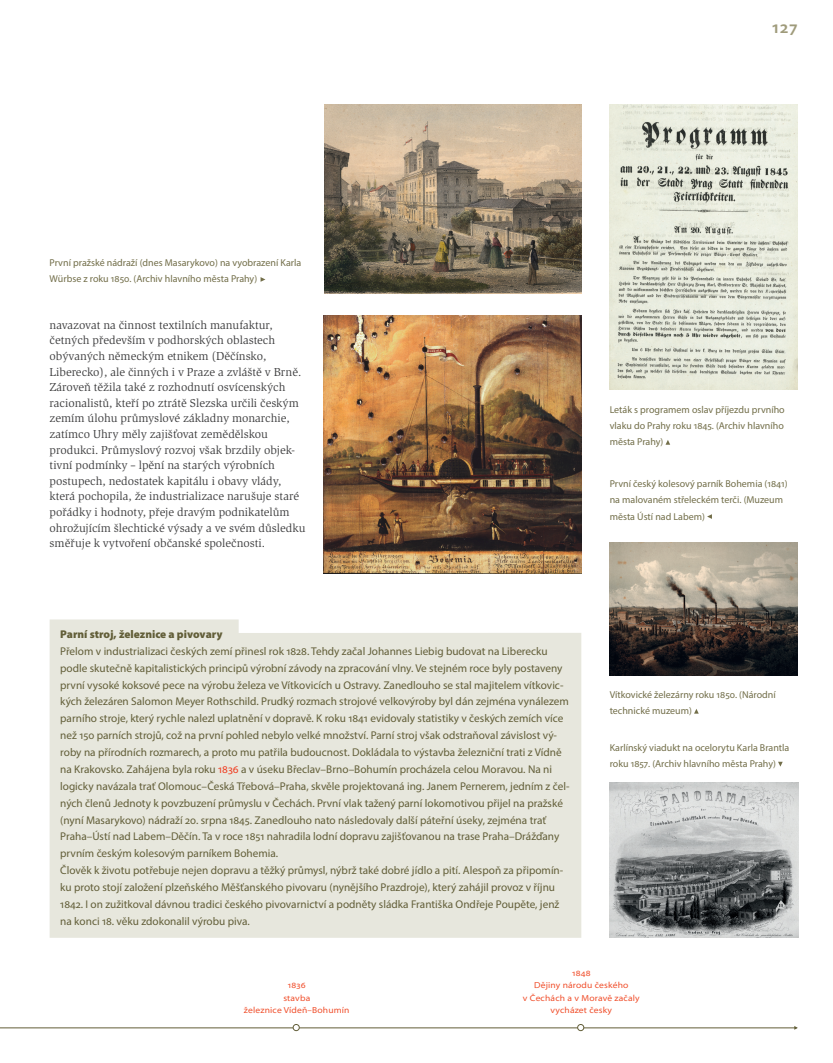
<style>
.page{position:relative;width:833px;height:1063px;background:#fff}
.page>*{position:absolute;margin:0;border:0;box-sizing:border-box;transform-origin:0 0}
.t1{font:600 17.5px "Myriad Pro";color:#9f9b7b}
.t2{font:11.88px/15.6px "Slimbach Itc TOT";color:#3e3e3f}
.Text_box{font:11.25px/16.9px "Myriad Pro";color:#625e38}
.Nadpis_box{font:900 11.25px "Myriad Pro";color:#625e38}
.Popisek{font:10px/16.2px "Myriad Pro";color:#726e49}
.lista_red{font:semi-expanded 8.75px "Myriad Pro";letter-spacing:.02em;color:#f04c28}
.s1{color:#ef3e22}
</style>
<div class="page">
<hr style="left:0;top:1028px;width:796px;height:1px;background:#625e38">
<div style="left:50px;top:619px;width:531px;height:319px;background:#e7e7dd"></div>
<div style="left:577px;top:1024px;width:7px;height:7px;background:#fff;border-radius:50%"></div>
<div style="left:577px;top:1024px;width:7px;height:7px;border:1px solid #625e38;border-radius:50%"></div>
<div style="left:293px;top:1024px;width:6px;height:7px;background:#fff;border-radius:50%"></div>
<div style="left:293px;top:1024px;width:7px;height:7px;border:1px solid #625e38;border-radius:50%"></div>
<svg style="left:694px;top:709px;width:4px;height:5px"></svg>
<svg style="left:665px;top:440px;width:5px;height:5px"></svg>
<svg style="left:260px;top:277px;width:5px;height:5px"></svg>
<svg style="left:778px;top:762px;width:4px;height:5px"></svg>
<svg style="left:707px;top:514px;width:5px;height:5px"></svg>
<img style="left:609px;top:105px;width:188px;height:284px">
<img style="left:324px;top:105px;width:257px;height:188px">
<img style="left:609px;top:783px;width:189px;height:155px">
<img style="left:609px;top:543px;width:188px;height:132px">
<img style="left:323px;top:315px;width:258px;height:258px">
<h1 class="t1" style="left:772px;top:16px;width:27px">127</h1>
<p class="Popisek" style="left:50px;top:255px;width:253px">První pražské nádraží (dnes Masarykovo) na vyobrazení Karla<br>Würbse z roku 1850. (Archiv hlavního města Prahy)</p>
<p class="t2" style="left:50px;top:317px;width:257px">navazovat na činnost textilních manufaktur, četných především v podhorských oblastech obývaných německým etnikem (Děčínsko, Liberecko), ale činných i v Praze a zvláště v Brně.<br>Zároveň těžila také z rozhodnutí osvícenských racionalistů, kteří po ztrátě Slezska určili českým zemím úlohu průmyslové základny monarchie, zatímco Uhry měly zajišťovat zemědělskou produkci. Průmyslový rozvoj však brzdily objek&shy;tivní podmínky – lpění na starých výrobních postupech, nedostatek kapitálu i obavy vlády, která pochopila, že industrializace narušuje staré pořádky i hodnoty, přeje dravým podnikatelům ohrožujícím šlechtické výsady a ve svém důsledku směřuje k vytvoření občanské společnosti.</p>
<p class="Nadpis_box" style="left:60px;top:627px;width:164px">Parní stroj, železnice a pivovary</p>
<p class="Text_box" style="left:60px;top:642px;width:511px">Přelom v industrializaci českých zemí přinesl rok 1828. Tehdy začal Johannes Liebig budovat na Liberecku podle skutečně kapitalistických principů výrobní závody na zpracování vlny. Ve stejném roce byly postaveny první vysoké koksové pece na výrobu železa ve Vítkovicích u Ostravy. Zanedlouho se stal majitelem vítkovic&shy;kých železáren Salomon Meyer Rothschild. Prudký rozmach strojové velkovýroby byl dán zejména vynálezem parního stroje, který rychle nalezl uplatnění v dopravě. K roku 1841 evidovaly statistiky v českých zemích více než 150 parních strojů, což na první pohled nebylo velké množství. Parní stroj však odstraňoval závislost vý&shy;roby na přírodních rozmarech, a proto mu patřila budoucnost. Dokládala to výstavba železniční trati z Vídně na Krakovsko. Zahájena byla roku <span class="s1">1836</span> a v úseku Břeclav–Brno–Bohumín procházela celou Moravou. Na ni logicky navázala trať Olomouc–Česká Třebová–Praha, skvěle projektovaná ing. Janem Pernerem, jedním z čel&shy;ných členů Jednoty k povzbuzení průmyslu v Čechách. První vlak tažený parní lokomotivou přijel na pražské (nyní Masarykovo) nádraží 20. srpna 1845. Zanedlouho nato následovaly další páteřní úseky, zejména trať Praha–Ústí nad Labem–Děčín. Ta v roce 1851 nahradila lodní dopravu zajišťovanou na trase Praha–Drážďany prvním českým kolesovým parníkem Bohemia.</p>
<p class="Text_box" style="left:60px;top:862px;width:504px">Člověk k životu potřebuje nejen dopravu a těžký průmysl, nýbrž také dobré jídlo a pití. Alespoň za připomín&shy;ku proto stojí založení plzeňského Měšťanského pivovaru (nynějšího Prazdroje), který zahájil provoz v říjnu 1842. I on zužitkoval dávnou tradici českého pivovarnictví a podněty sládka Františka Ondřeje Poupěte, jenž na konci 18. věku zdokonalil výrobu piva.</p>
<p class="Popisek" style="left:609px;top:401px;width:177px;text-align:justify">Leták s programem oslav příjezdu prvního vlaku do Prahy roku 1845. (Archiv hlavního města Prahy)</p>
<p class="Popisek" style="left:609px;top:475px;width:179px">První český kolesový parník Bohemia (1841) na malovaném střeleckém terči. (Muzeum města Ústí nad Labem)</p>
<p class="Popisek" style="left:609px;top:686px;width:167px">Vítkovické železárny roku 1850. (Národní technické muzeum)</p>
<p class="Popisek" style="left:609px;top:739px;width:181px">Karlínský viadukt na ocelorytu Karla Brantla roku 1857. (Archiv hlavního města Prahy)</p>
<p class="lista_red" style="left:288px;top:981px;width:19px">1836</p>
<p class="lista_red" style="left:283px;top:993px;width:28px">stavba</p>
<p class="lista_red" style="left:244px;top:1006px;width:107px">železnice Vídeň–Bohumín</p>
<p class="lista_red" style="left:572px;top:968px;width:20px">1848</p>
<p class="lista_red" style="left:534px;top:981px;width:96px">Dějiny národu českého</p>
<p class="lista_red" style="left:523px;top:993px;width:118px">v Čechách a v Moravě začaly</p>
<p class="lista_red" style="left:550px;top:1006px;width:63px">vycházet česky</p>
</div>
